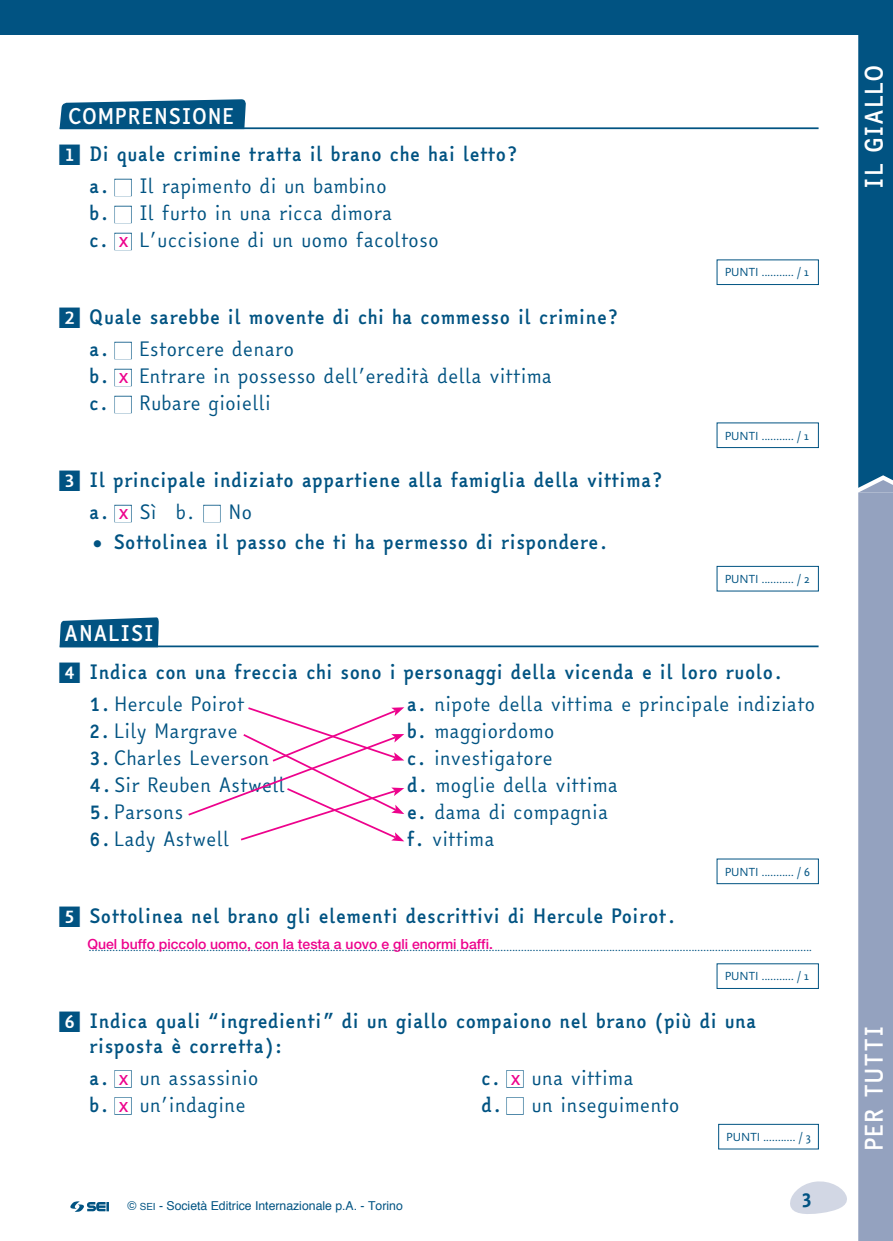
<style>
.page{position:relative;width:893px;height:1241px;background:#fff}
.page>*{position:absolute;margin:0;border:0;box-sizing:border-box;transform-origin:0 0}
.t1{font:700 23.62px "Easy Reading";letter-spacing:.02em;color:#fff}
.t2{font:700 21px "Easy Reading";letter-spacing:.015em;color:#fff}
.t3{font:700 21px "Nexus Mix Pro";color:#015382}
.t4{font:700 19.25px/32px "Easy Reading";color:#015382}
.t5{font:19.25px/26.9px "Easy Reading";color:#015382}
.t6{font:500 14px/26.9px "Helvetica Neue";color:#ed028c}
.t7{font:12.25px "Helvetica";color:#015382}
.t8{font:10.5px "Nexus Sans Pro";color:#015382}
.s1{font-family:"Nexus Numbers";font-weight:400;font-size:35px}
.s2{color:#fff}
.s3{font-weight:400}
.s4{font-weight:700}
.s5{font-size:12.25px}
.s6{font-size:9.8px}
</style>
<div class="page">
<svg style="left:60px;top:99px;width:186px;height:28px;background:#15618c"></svg>
<hr style="left:60px;top:127px;width:759px;height:2px;background:#015382">
<div style="left:114px;top:179px;width:18px;height:17px;border:1px solid #015382"></div>
<div style="left:114px;top:206px;width:18px;height:17px;border:1px solid #015382"></div>
<div style="left:114px;top:233px;width:18px;height:17px;border:1px solid #015382"></div>
<svg style="left:717px;top:259px;width:102px;height:26px"></svg>
<div style="left:114px;top:342px;width:18px;height:17px;border:1px solid #015382"></div>
<div style="left:114px;top:369px;width:18px;height:17px;border:1px solid #015382"></div>
<div style="left:114px;top:396px;width:18px;height:17px;border:1px solid #015382"></div>
<svg style="left:717px;top:422px;width:102px;height:26px"></svg>
<div style="left:114px;top:504px;width:18px;height:18px;border:1px solid #015382"></div>
<div style="left:203px;top:504px;width:18px;height:18px;border:1px solid #015382"></div>
<svg style="left:717px;top:566px;width:102px;height:25px"></svg>
<svg style="left:60px;top:617px;width:99px;height:28px;background:#17618c"></svg>
<hr style="left:60px;top:645px;width:759px;height:2px;background:#015382">
<svg style="left:717px;top:858px;width:102px;height:25px"></svg>
<svg style="left:717px;top:963px;width:102px;height:25px"></svg>
<div style="left:114px;top:1069px;width:18px;height:18px;border:1px solid #015382"></div>
<div style="left:114px;top:1096px;width:18px;height:18px;border:1px solid #015382"></div>
<svg style="left:718px;top:1123px;width:101px;height:26px"></svg>
<svg style="left:188px;top:707px;width:216px;height:134px"></svg>
<div style="left:0;top:0;width:893px;height:35px;background:#015382"></div>
<svg style="left:858px;top:35px;width:35px;height:1205px;background:#6489ab"></svg>
<svg style="left:70px;top:1201px;width:39px;height:10px"></svg>
<svg style="left:790px;top:1181px;width:57px;height:33px"></svg>
<p class="t2" style="left:68px;top:102px;width:167px">COMPRENSIONE</p>
<p class="t4" style="left:89px;top:138px;width:429px;text-indent:-30px"><span class="s1">1</span> Di quale crimine tratta il brano che hai letto? a. <span class="s2">■</span> <span class="s3">Il rapimento di un bambino</span></p>
<p class="t5" style="left:89px;top:200px;width:351px"><span class="s4">b.</span> <span class="s2">■</span> Il furto in una ricca dimora<br><span class="s4">c.</span> <span class="s2">■</span> L’uccisione di un uomo facoltoso</p>
<p class="t6" style="left:119px;top:229px;width:11px">X</p>
<p class="t4" style="left:89px;top:301px;width:530px;text-indent:-30px"><span class="s1">2</span> Quale sarebbe il movente di chi ha commesso il crimine? a. <span class="s2">■</span> <span class="s3">Estorcere denaro</span></p>
<p class="t5" style="left:89px;top:363px;width:464px"><span class="s4">b.</span> <span class="s2">■</span> Entrare in possesso dell’eredità della vittima <span class="s4">c.</span> <span class="s2">■</span> Rubare gioielli</p>
<p class="t6" style="left:119px;top:365px;width:11px">X</p>
<p class="t4" style="left:89px;top:464px;width:574px;text-indent:-30px"><span class="s1">3</span> Il principale indiziato appartiene alla famiglia della vittima? a.<span class="s2">■</span> <span class="s3">Sì b.</span> <span class="s2">■</span> <span class="s3">No</span></p>
<p class="t4" style="left:89px;top:526px;width:521px">• Sottolinea il passo che ti ha permesso di rispondere.</p>
<p class="t6" style="left:119px;top:500px;width:11px">X</p>
<p class="t8" style="left:725px;top:265px;width:86px"><span class="s5">PUNTI</span> ........... <span class="s5">/ 1</span></p>
<p class="t8" style="left:725px;top:428px;width:86px"><span class="s5">PUNTI</span> ........... <span class="s5">/ 1</span></p>
<p class="t8" style="left:725px;top:571px;width:86px"><span class="s5">PUNTI</span> ........... <span class="s5">/ 2</span></p>
<p class="t2" style="left:64px;top:618px;width:14px">analisi</p>
<p class="t4" style="left:60px;top:656px;width:725px"><span class="s1">4</span> Indica con una freccia chi sono i personaggi della vicenda e il loro ruolo.</p>
<p class="t5" style="left:89px;top:691px;width:157px"><span class="s4">1.</span> Hercule Poirot</p>
<p class="t5" style="left:407px;top:691px;width:410px"><span class="s4">a.</span> nipote della vittima e principale indiziato</p>
<p class="t5" style="left:89px;top:718px;width:150px"><span class="s4">2.</span> Lily Margrave</p>
<p class="t5" style="left:407px;top:718px;width:149px"><span class="s4">b.</span> maggiordomo</p>
<p class="t5" style="left:89px;top:745px;width:182px"><span class="s4">3.</span> Charles Leverson</p>
<p class="t5" style="left:407px;top:745px;width:147px"><span class="s4">c.</span> investigatore</p>
<p class="t5" style="left:89px;top:772px;width:198px"><span class="s4">4.</span>Sir Reuben Astwell</p>
<p class="t5" style="left:407px;top:772px;width:213px"><span class="s4">d.</span> moglie della vittima</p>
<p class="t5" style="left:89px;top:799px;width:96px"><span class="s4">5.</span> Parsons</p>
<p class="t5" style="left:407px;top:799px;width:203px"><span class="s4">e.</span> dama di compagnia</p>
<p class="t5" style="left:89px;top:826px;width:142px"><span class="s4">6.</span> Lady Astwell</p>
<p class="t5" style="left:407px;top:826px;width:90px"><span class="s4">f.</span> vittima</p>
<p class="t8" style="left:725px;top:864px;width:87px"><span class="s5">PUNTI</span> ........... <span class="s5">/ 6</span></p>
<p class="t4" style="left:60px;top:900px;width:618px"><span class="s1">5</span> Sottolinea nel brano gli elementi descrittivi di Hercule Poirot.</p>
<p class="t8" style="left:89px;top:939px;width:724px">......................................................................................................................................................................................................................................................</p>
<p class="t8" style="left:725px;top:968px;width:86px"><span class="s5">PUNTI</span> ........... <span class="s5">/ 1</span></p>
<p class="t4" style="left:89px;top:1009px;width:669px;line-height:24.5px;text-indent:-30px"><span class="s1">6</span> Indica quali “ingredienti” di un giallo compaiono nel brano (più di una risposta è corretta):</p>
<p class="t5" style="left:89px;top:1064px;width:171px"><span class="s4">a.</span> <span class="s2">■</span> un assassinio <span class="s4">b.</span> <span class="s2">■</span> un’indagine</p>
<p class="t5" style="left:481px;top:1064px;width:200px"><span class="s4">c.</span> <span class="s2">■</span> una vittima<br><span class="s4">d.</span> <span class="s2">■</span> un inseguimento</p>
<p class="t8" style="left:726px;top:1129px;width:86px"><span class="s5">PUNTI</span> ........... <span class="s5">/ 3</span></p>
<p class="t6" style="left:88px;top:930px;width:407px">Quel buffo piccolo uomo, con la testa a uovo e gli enormi baffi.</p>
<p class="t6" style="left:119px;top:1065px;width:11px">X<br>X</p>
<p class="t6" style="left:511px;top:1065px;width:11px">X</p>
<p class="t7" style="left:127px;top:1196px;width:277px">© <span class="s6">sei</span> - Società Editrice Internazionale p.A. - Torino</p>
<p class="t3" style="left:803px;top:1180px;width:10px">3</p>
<p class="t1" style="left:857px;top:189px;width:126px;rotate:-90deg">IL GIALLO</p>
<p class="t1" style="left:857px;top:1151px;width:127px;rotate:-90deg">PER TUTTI</p>
</div>
